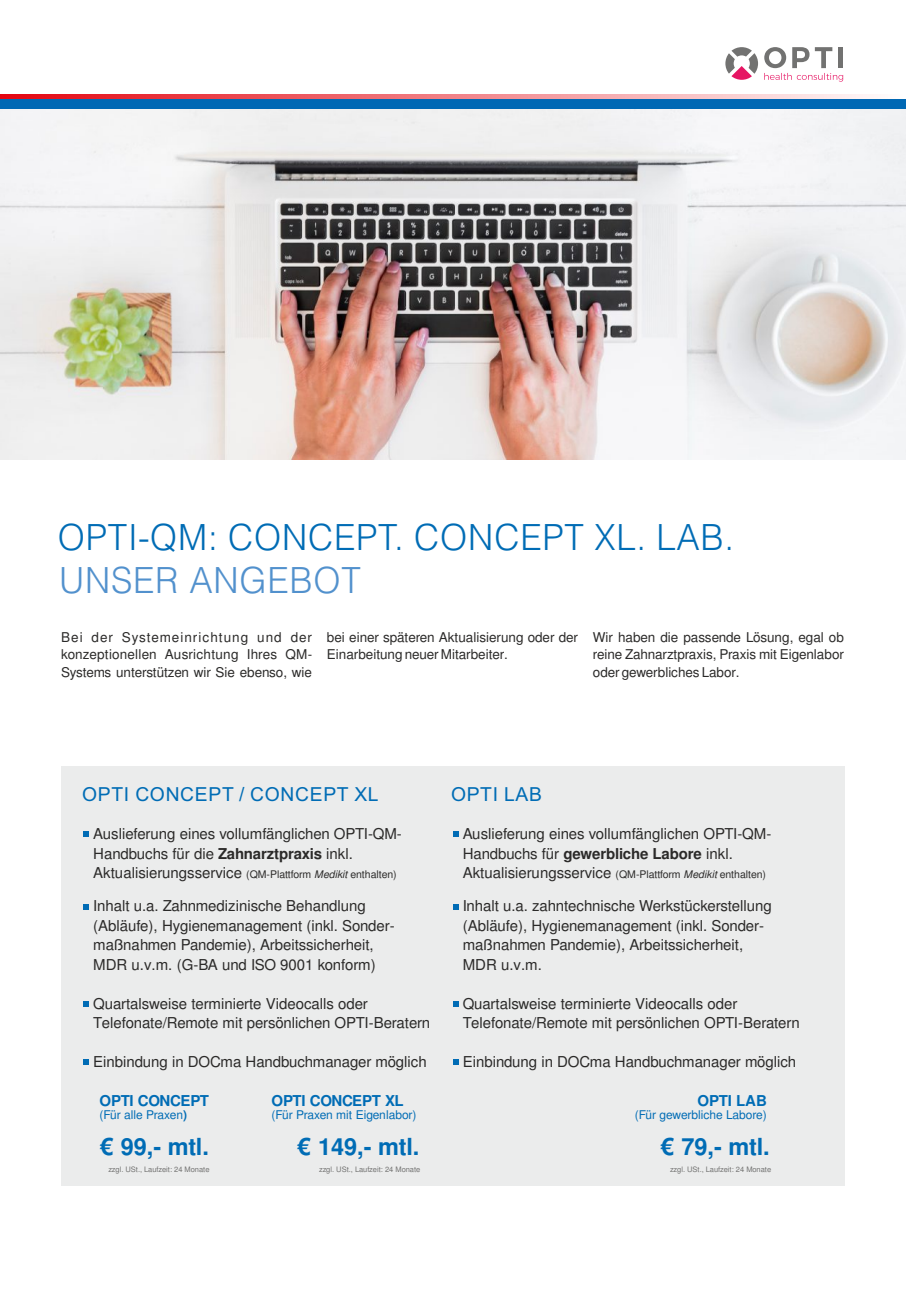
<style>
.page{position:relative;width:906px;height:1289px;background:#fff}
.page>*{position:absolute;margin:0;border:0;box-sizing:border-box;transform-origin:0 0}
.t1{font:300 36px "Helvetica";color:#006cb5}
.t2{font:300 36px "Helvetica";color:#5291cd}
.t3{font:700 23.55px "Free Sans";letter-spacing:-.01em;color:#006cb5}
.t4{font:19.35px "Arial";letter-spacing:.035em;color:#006cb5}
.t5{font:15px/19.5px "Free Sans";color:#2b2a29}
.t6{font:700 15px "Free Sans";letter-spacing:-.02em;color:#006cb5}
.t7{font:13.5px/17.5px "Free Sans";color:#2b2a29;text-align:justify}
.t8{font:12px "Free Sans";letter-spacing:-.01em;color:#006cb5}
.t9{font:10.5px "Free Sans";color:#2b2a29}
.t10{font:7.5px "Free Sans";color:#727271}
.s1{font-weight:700}
.s2{font-size:15px}
.s3{font-style:italic}
</style>
<div class="page">
<img style="left:0;top:109px;width:906px;height:350px">
<svg style="left:0;top:94px;width:867px;height:5px;background:#f07c82"></svg>
<div style="left:0;top:99px;width:906px;height:10px;background:#0068b4"></div>
<svg style="left:764px;top:47px;width:79px;height:35px"></svg>
<div style="left:838px;top:47px;width:5px;height:21px;background:#727271"></div>
<svg style="left:725px;top:47px;width:33px;height:33px"></svg>
<div style="left:61px;top:766px;width:783px;height:419px;background:#ebecec"></div>
<svg style="left:84px;top:831px;width:5px;height:5px"></svg>
<svg style="left:453px;top:831px;width:5px;height:5px"></svg>
<svg style="left:84px;top:904px;width:5px;height:5px"></svg>
<svg style="left:453px;top:904px;width:5px;height:5px"></svg>
<svg style="left:84px;top:1001px;width:5px;height:5px"></svg>
<svg style="left:453px;top:1001px;width:5px;height:5px"></svg>
<svg style="left:84px;top:1059px;width:5px;height:5px"></svg>
<svg style="left:453px;top:1059px;width:5px;height:5px"></svg>
<h1 class="t1" style="left:58px;top:523px;width:678px">OPTI-QM: CONCEPT. CONCEPT XL. LAB.</h1>
<h1 class="t2" style="left:59px;top:565px;width:304px">UNSER ANGEBOT</h1>
<p class="t7" style="left:61px;top:629px;width:253px">Bei der Systemeinrichtung und der konzeptionellen Ausrichtung Ihres QM-Systems unterstützen wir Sie ebenso, wie</p>
<p class="t7" style="left:327px;top:629px;width:252px">bei einer späteren Aktualisierung oder der<br>Einarbeitung neuer Mitarbeiter.</p>
<p class="t7" style="left:593px;top:629px;width:252px">Wir haben die passende Lösung, egal ob reine Zahnarztpraxis, Praxis mit Eigenlabor oder gewerbliches Labor.</p>
<p class="t4" style="left:82px;top:786px;width:298px">OPTI CONCEPT / CONCEPT XL</p>
<p class="t4" style="left:451px;top:786px;width:92px">OPTI LAB</p>
<p class="t5" style="left:93px;top:824px;width:310px">Auslieferung eines vollumfänglichen OPTI-QM-<br>Handbuchs für die <span class="s1">Zahnarztpraxis</span> inkl.</p>
<p class="t9" style="left:93px;top:869px;width:305px"><span class="s2">Aktualisierungsservice</span> (QM-Plattform <span class="s3">Medikit</span> enthalten)</p>
<p class="t5" style="left:93px;top:897px;width:303px">Inhalt u.a. Zahnmedizinische Behandlung (Abläufe), Hygienemanagement (inkl. Sonder&shy;maßnahmen Pandemie), Arbeitssicherheit, MDR u.v.m. (G-BA und ISO 9001 konform)</p>
<p class="t5" style="left:93px;top:994px;width:338px">Quartalsweise terminierte Videocalls oder<br>Telefonate/Remote mit persönlichen OPTI-Beratern</p>
<p class="t5" style="left:93px;top:1053px;width:335px">Einbindung in DOCma Handbuchmanager möglich</p>
<p class="t5" style="left:463px;top:824px;width:310px">Auslieferung eines vollumfänglichen OPTI-QM-<br>Handbuchs für <span class="s1">gewerbliche Labore</span> inkl.</p>
<p class="t9" style="left:463px;top:869px;width:305px"><span class="s2">Aktualisierungsservice</span> (QM-Plattform <span class="s3">Medikit</span> enthalten)</p>
<p class="t5" style="left:463px;top:897px;width:311px">Inhalt u.a. zahntechnische Werkstückerstellung (Abläufe), Hygienemanagement (inkl. Sonder&shy;maßnahmen Pandemie), Arbeitssicherheit, MDR u.v.m.</p>
<p class="t5" style="left:463px;top:994px;width:338px">Quartalsweise terminierte Videocalls oder<br>Telefonate/Remote mit persönlichen OPTI-Beratern</p>
<p class="t5" style="left:463px;top:1053px;width:335px">Einbindung in DOCma Handbuchmanager möglich</p>
<p class="t6" style="left:99px;top:1094px;width:111px">OPTI CONCEPT</p>
<p class="t8" style="left:99px;top:1109px;width:89px">(Für alle Praxen<span class="s1">)</span></p>
<h2 class="t3" style="left:99px;top:1136px;width:111px">€ 99,- mtl.</h2>
<p class="t6" style="left:271px;top:1094px;width:134px">OPTI CONCEPT XL</p>
<p class="t8" style="left:271px;top:1109px;width:147px">(Für Praxen mit Eigenlabor)</p>
<p class="t6" style="left:697px;top:1094px;width:71px">OPTI LAB</p>
<p class="t8" style="left:635px;top:1109px;width:133px">(Für gewerbliche Labore)</p>
<h2 class="t3" style="left:296px;top:1136px;width:124px">€ 149,- mtl.</h2>
<h2 class="t3" style="left:660px;top:1136px;width:111px">€ 79,- mtl.</h2>
<p class="t10" style="left:108px;top:1166px;width:103px">zzgl. USt., Laufzeit: 24 Monate</p>
<p class="t10" style="left:319px;top:1166px;width:103px">zzgl. USt., Laufzeit: 24 Monate</p>
<p class="t10" style="left:670px;top:1166px;width:103px">zzgl. USt., Laufzeit: 24 Monate</p>
</div>
